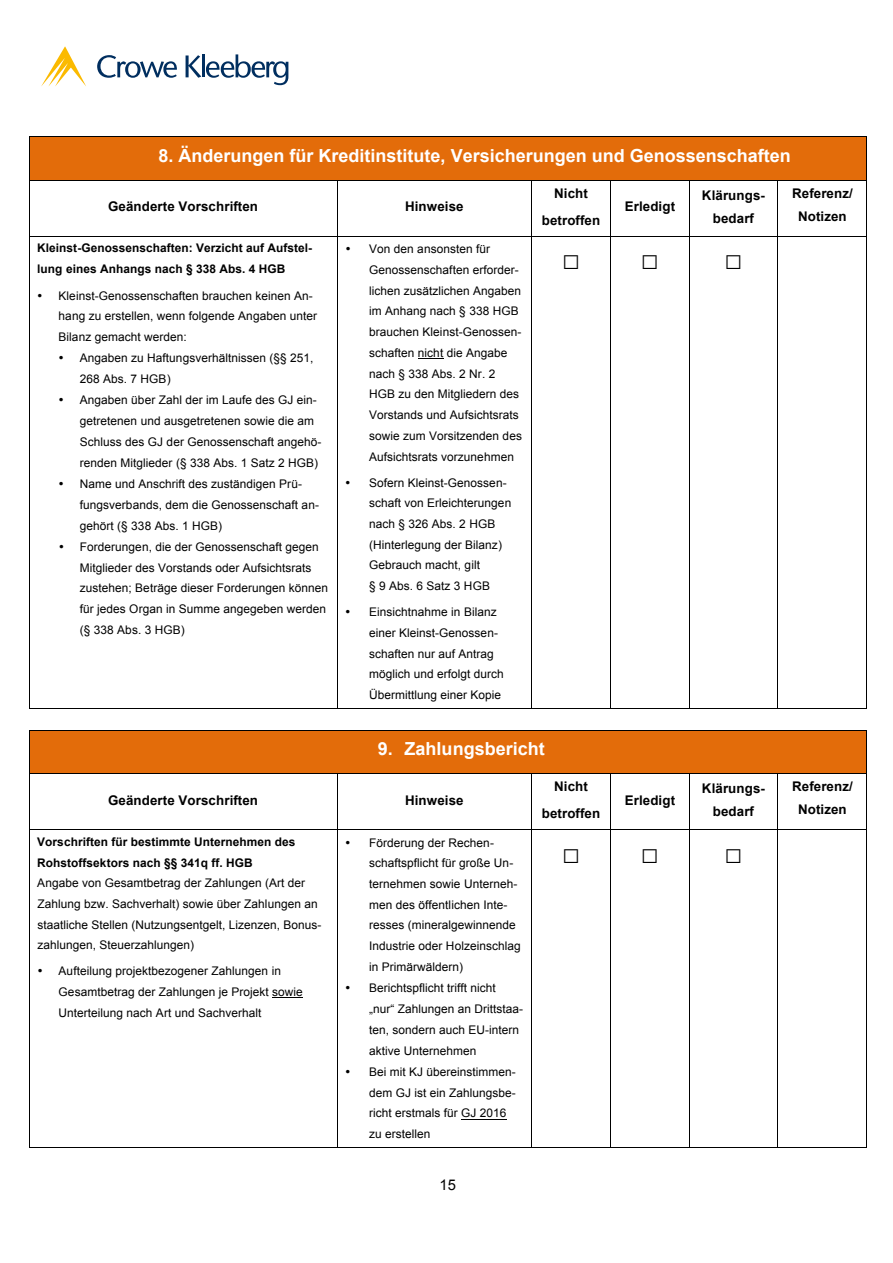
<style>
.page{position:relative;width:893px;height:1263px;background:#fff}
.page>*{position:absolute;margin:0;border:0;box-sizing:border-box;transform-origin:0 0}
.t1{font:29.85px "Arial";color:#000}
.t2{font:700 18px "Arial";color:#fff}
.t3{font:14.7px "Arial";color:#000}
.t4{font:700 13.35px/23.1px "Arial";letter-spacing:.01em;color:#000;text-align:center}
.t5{font:11.85px/20.7px "Arial";letter-spacing:.005em;color:#000}
.t6{font:700 11.85px/20.9px "Arial";letter-spacing:.005em;color:#000}
</style>
<div class="page">
<div style="left:30px;top:137px;width:836px;height:43px;background:#e36c0a"></div>
<hr style="left:29px;top:136px;width:837px;height:1px;background:#000">
<hr style="left:29px;top:137px;width:1px;height:43px;background:#000">
<hr style="left:866px;top:137px;width:1px;height:43px;background:#000">
<hr style="left:29px;top:180px;width:308px;height:1px;background:#000">
<hr style="left:337px;top:180px;width:194px;height:1px;background:#000">
<hr style="left:532px;top:180px;width:78px;height:1px;background:#000">
<hr style="left:611px;top:180px;width:78px;height:1px;background:#000">
<hr style="left:690px;top:180px;width:88px;height:1px;background:#000">
<hr style="left:778px;top:180px;width:88px;height:1px;background:#000">
<hr style="left:29px;top:181px;width:1px;height:55px;background:#000">
<hr style="left:337px;top:181px;width:1px;height:55px;background:#000">
<hr style="left:531px;top:181px;width:1px;height:55px;background:#000">
<hr style="left:610px;top:181px;width:1px;height:55px;background:#000">
<hr style="left:689px;top:181px;width:1px;height:55px;background:#000">
<hr style="left:778px;top:181px;width:1px;height:55px;background:#000">
<hr style="left:866px;top:181px;width:1px;height:55px;background:#000">
<hr style="left:29px;top:236px;width:308px;height:1px;background:#000">
<hr style="left:337px;top:236px;width:194px;height:1px;background:#000">
<hr style="left:532px;top:236px;width:78px;height:1px;background:#000">
<hr style="left:611px;top:236px;width:78px;height:1px;background:#000">
<hr style="left:690px;top:236px;width:88px;height:1px;background:#000">
<hr style="left:778px;top:236px;width:88px;height:1px;background:#000">
<hr style="left:29px;top:237px;width:1px;height:471px;background:#000">
<hr style="left:29px;top:708px;width:308px;height:1px;background:#000">
<hr style="left:337px;top:237px;width:1px;height:471px;background:#000">
<hr style="left:337px;top:708px;width:194px;height:1px;background:#000">
<hr style="left:531px;top:237px;width:1px;height:471px;background:#000">
<hr style="left:532px;top:708px;width:78px;height:1px;background:#000">
<hr style="left:610px;top:237px;width:1px;height:471px;background:#000">
<hr style="left:611px;top:708px;width:78px;height:1px;background:#000">
<hr style="left:689px;top:237px;width:1px;height:471px;background:#000">
<hr style="left:690px;top:708px;width:88px;height:1px;background:#000">
<hr style="left:778px;top:237px;width:1px;height:471px;background:#000">
<hr style="left:778px;top:708px;width:88px;height:1px;background:#000">
<hr style="left:866px;top:237px;width:1px;height:471px;background:#000">
<div style="left:30px;top:730px;width:836px;height:43px;background:#e36c0a"></div>
<hr style="left:29px;top:730px;width:837px;height:1px;background:#000">
<hr style="left:29px;top:730px;width:1px;height:43px;background:#000">
<hr style="left:866px;top:730px;width:1px;height:43px;background:#000">
<hr style="left:29px;top:773px;width:308px;height:1px;background:#000">
<hr style="left:337px;top:773px;width:194px;height:1px;background:#000">
<hr style="left:532px;top:773px;width:78px;height:1px;background:#000">
<hr style="left:611px;top:773px;width:78px;height:1px;background:#000">
<hr style="left:690px;top:773px;width:88px;height:1px;background:#000">
<hr style="left:778px;top:773px;width:88px;height:1px;background:#000">
<hr style="left:29px;top:774px;width:1px;height:55px;background:#000">
<hr style="left:337px;top:774px;width:1px;height:55px;background:#000">
<hr style="left:531px;top:774px;width:1px;height:55px;background:#000">
<hr style="left:610px;top:774px;width:1px;height:55px;background:#000">
<hr style="left:689px;top:774px;width:1px;height:55px;background:#000">
<hr style="left:778px;top:774px;width:1px;height:55px;background:#000">
<hr style="left:866px;top:774px;width:1px;height:55px;background:#000">
<hr style="left:272px;top:998px;width:31px;height:1px;background:#000">
<hr style="left:461px;top:1119px;width:46px;height:1px;background:#000">
<hr style="left:29px;top:829px;width:308px;height:1px;background:#000">
<hr style="left:337px;top:829px;width:194px;height:1px;background:#000">
<hr style="left:532px;top:829px;width:78px;height:1px;background:#000">
<hr style="left:611px;top:829px;width:78px;height:1px;background:#000">
<hr style="left:690px;top:829px;width:88px;height:1px;background:#000">
<hr style="left:778px;top:829px;width:88px;height:1px;background:#000">
<hr style="left:29px;top:830px;width:1px;height:317px;background:#000">
<hr style="left:29px;top:1147px;width:308px;height:1px;background:#000">
<hr style="left:337px;top:830px;width:1px;height:317px;background:#000">
<hr style="left:337px;top:1147px;width:194px;height:1px;background:#000">
<hr style="left:531px;top:830px;width:1px;height:317px;background:#000">
<hr style="left:532px;top:1147px;width:78px;height:1px;background:#000">
<hr style="left:610px;top:830px;width:1px;height:317px;background:#000">
<hr style="left:611px;top:1147px;width:78px;height:1px;background:#000">
<hr style="left:689px;top:830px;width:1px;height:317px;background:#000">
<hr style="left:690px;top:1147px;width:88px;height:1px;background:#000">
<hr style="left:778px;top:830px;width:1px;height:317px;background:#000">
<hr style="left:778px;top:1147px;width:88px;height:1px;background:#000">
<hr style="left:866px;top:830px;width:1px;height:317px;background:#000">
<svg style="left:97px;top:55px;width:80px;height:23px"></svg>
<svg style="left:41px;top:47px;width:45px;height:39px"></svg>
<svg style="left:186px;top:54px;width:102px;height:31px"></svg>
<h2 class="t2" style="left:158px;top:143px;width:634px">8. Änderungen für Kreditinstitute, Versicherungen und Genossenschaften</h2>
<p class="t4" style="left:108px;top:196px;width:151px">Geänderte Vorschriften</p>
<p class="t4" style="left:405px;top:196px;width:60px">Hinweise</p>
<p class="t4" style="left:625px;top:196px;width:52px">Erledigt</p>
<p class="t4" style="left:702px;top:184px;width:64px">Klärungs&shy;bedarf</p>
<p class="t4" style="left:792px;top:182px;width:62px">Referenz/<br>Notizen</p>
<p class="t4" style="left:542px;top:179px;width:60px;line-height:27.8px">Nicht betroffen</p>
<p class="t6" style="left:37px;top:238px;width:276px">Kleinst-Genossenschaften: Verzicht auf Aufstel&shy;lung eines Anhangs nach § 338 Abs. 4 HGB</p>
<p class="t5" style="left:59px;top:285px;width:260px;text-indent:-21px">• Kleinst-Genossenschaften brauchen keinen An&shy;hang zu erstellen, wenn folgende Angaben unter<br>Bilanz gemacht werden:</p>
<p class="t5" style="left:80px;top:348px;width:235px;text-indent:-21px">• Angaben zu Haftungsverhältnissen (§§ 251,<br>268 Abs. 7 HGB)</p>
<p class="t5" style="left:80px;top:390px;width:243px;text-indent:-21px">• Angaben über Zahl der im Laufe des GJ ein&shy;getretenen und ausgetretenen sowie die am Schluss des GJ der Genossenschaft angehö&shy;renden Mitglieder (§ 338 Abs. 1 Satz 2 HGB)</p>
<p class="t5" style="left:80px;top:473px;width:241px;text-indent:-21px">• Name und Anschrift des zuständigen Prü&shy;fungsverbands, dem die Genossenschaft an&shy;gehört (§ 338 Abs. 1 HGB)</p>
<p class="t5" style="left:80px;top:537px;width:250px;text-indent:-21px">• Forderungen, die der Genossenschaft gegen Mitglieder des Vorstands oder Aufsichtsrats zustehen; Beträge dieser Forderungen können für jedes Organ in Summe angegeben werden (§ 338 Abs. 3 HGB)</p>
<p class="t5" style="left:369px;top:239px;width:154px;text-indent:-24px">• Von den ansonsten für<br>Genossenschaften erforder&shy;lichen zusätzlichen Angaben im Anhang nach § 338 HGB brauchen Kleinst-Genossen&shy;schaften nicht die Angabe nach § 338 Abs. 2 Nr. 2<br>HGB zu den Mitgliedern des<br>Vorstands und Aufsichtsrats sowie zum Vorsitzenden des<br>Aufsichtsrats vorzunehmen</p>
<p class="t5" style="left:369px;top:472px;width:144px;text-indent:-24px">• Sofern Kleinst-Genossen&shy;schaft von Erleichterungen nach § 326 Abs. 2 HGB (Hinterlegung der Bilanz)<br>Gebrauch macht, gilt<br>§ 9 Abs. 6 Satz 3 HGB</p>
<p class="t5" style="left:369px;top:602px;width:136px;text-indent:-24px">• Einsichtnahme in Bilanz einer Kleinst-Genossen&shy;schaften nur auf Antrag möglich und erfolgt durch<br>Übermittlung einer Kopie</p>
<h2 class="t2" style="left:378px;top:737px;width:168px">9. Zahlungsbericht</h2>
<h1 class="t1" style="left:562px;top:239px;width:98px">□ □</h1>
<h1 class="t1" style="left:724px;top:239px;width:20px">□</h1>
<p class="t4" style="left:108px;top:789px;width:151px">Geänderte Vorschriften</p>
<p class="t4" style="left:405px;top:789px;width:60px">Hinweise</p>
<p class="t6" style="left:37px;top:831px;width:260px">Vorschriften für bestimmte Unternehmen des<br>Rohstoffsektors nach §§ 341q ff. HGB</p>
<p class="t5" style="left:37px;top:873px;width:286px">Angabe von Gesamtbetrag der Zahlungen (Art der Zahlung bzw. Sachverhalt) sowie über Zahlungen an staatliche Stellen (Nutzungsentgelt, Lizenzen, Bonus&shy;zahlungen, Steuerzahlungen)</p>
<p class="t5" style="left:59px;top:961px;width:246px;text-indent:-21px">• Aufteilung projektbezogener Zahlungen in<br>Gesamtbetrag der Zahlungen je Projekt sowie<br>Unterteilung nach Art und Sachverhalt</p>
<p class="t5" style="left:369px;top:832px;width:153px;text-indent:-24px">• Förderung der Rechen&shy;schaftspflicht für große Un&shy;ternehmen sowie Unterneh&shy;men des öffentlichen Inte&shy;resses (mineralgewinnende<br>Industrie oder Holzeinschlag in Primärwäldern)</p>
<p class="t5" style="left:369px;top:978px;width:156px;text-indent:-24px">• Berichtspflicht trifft nicht „nur“ Zahlungen an Drittstaa&shy;ten, sondern auch EU-intern aktive Unternehmen</p>
<p class="t5" style="left:369px;top:1061px;width:148px;text-indent:-24px">• Bei mit KJ übereinstimmen&shy;dem GJ ist ein Zahlungsbe&shy;richt erstmals für GJ 2016 zu erstellen</p>
<p class="t3" style="left:440px;top:1175px;width:18px">15</p>
<p class="t4" style="left:542px;top:772px;width:60px;line-height:27.8px">Nicht betroffen</p>
<p class="t4" style="left:625px;top:789px;width:52px">Erledigt</p>
<p class="t4" style="left:702px;top:777px;width:64px">Klärungs&shy;bedarf</p>
<p class="t4" style="left:792px;top:775px;width:62px">Referenz/<br>Notizen</p>
<h1 class="t1" style="left:562px;top:832px;width:98px">□ □</h1>
<h1 class="t1" style="left:724px;top:832px;width:20px">□</h1>
</div>
